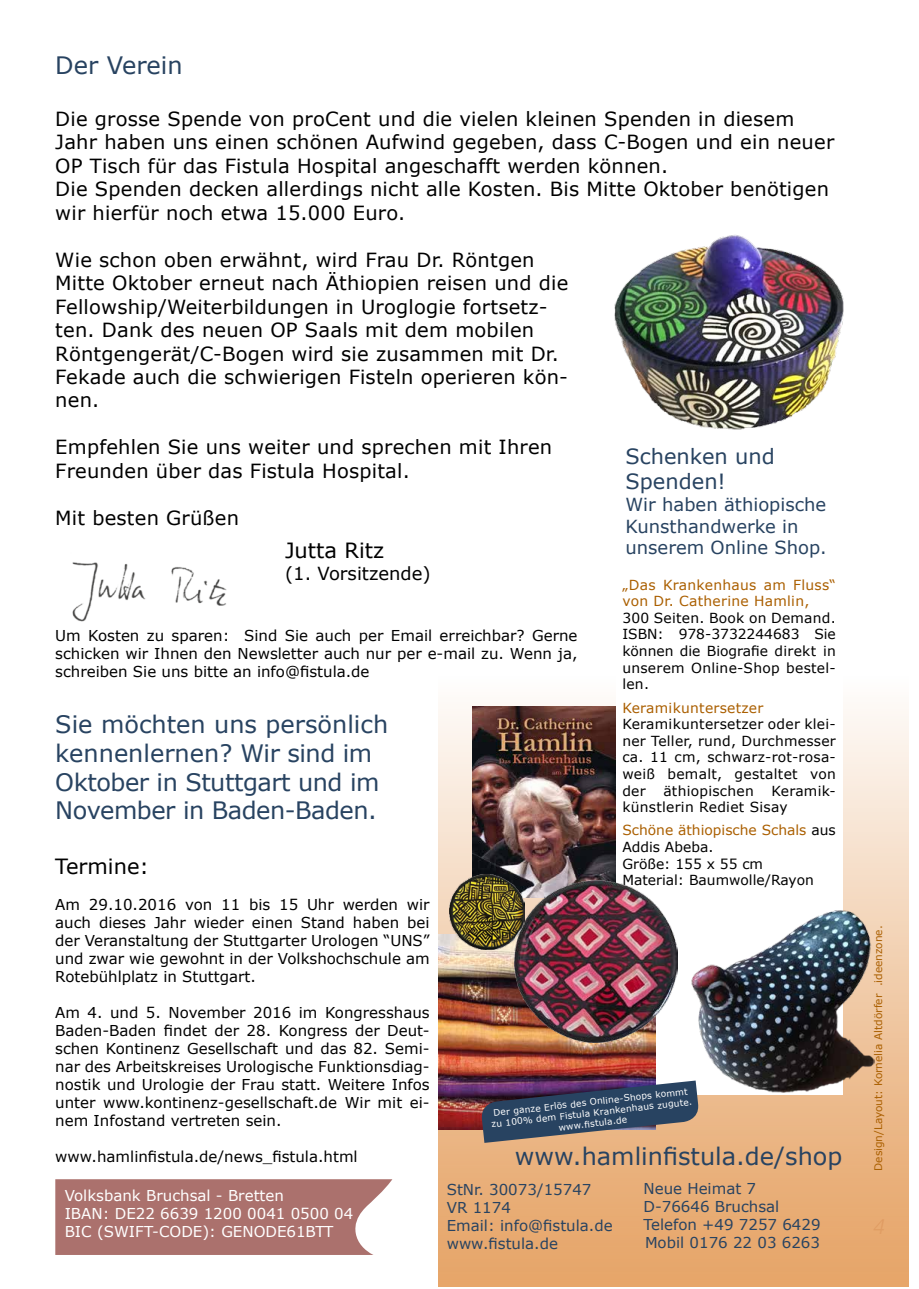
<style>
.page{position:relative;width:919px;height:1289px;background:#fff}
.page>*{position:absolute;margin:0;border:0;box-sizing:border-box;transform-origin:0 0}
.t1{font:24px/28.8px "Verdana";letter-spacing:-.02em;color:#284361}
.t2{font:24px "Verdana";color:#284361}
.t3{font:21px/25.2px "Verdana";color:#284361}
.t4{font:21px "Verdana";color:#000}
.t5{font:19.5px/23.4px "Verdana";letter-spacing:.01em;color:#000}
.t6{font:18px/21.6px "Verdana";color:#284361}
.t7{font:18px "Verdana";color:#000}
.t8{font:15px/18px "Verdana";color:#000;text-align:justify}
.t9{font:15px/18px "Verdana";color:#284361}
.t10{font:15px/18px "Verdana";color:#fff}
.t11{font:13.8px/16.6px "Verdana";letter-spacing:.02em;color:#000;text-align:justify}
.t12{font:13.8px/16.6px "Verdana";color:#000}
.t13{font:13.8px/16.6px "Verdana";letter-spacing:.02em;color:#aa5f00}
.t14{font:10.5px "Verdana";color:#aa5f00}
.t15{font:9px/10.8px "Verdana";color:#fff;text-align:center}
.s1{color:#aa5f00}
</style>
<div class="page">
<div style="left:438px;top:676px;width:470px;height:610px;background:linear-gradient(to bottom,#fefcfb,#e5a061)"></div>
<img style="left:72px;top:562px;width:155px;height:60px">
<img style="left:472px;top:706px;width:143px;height:174px">
<div style="left:615px;top:579px;width:227px;height:515px;background:#fff"></div>
<img style="left:691px;top:909px;width:183px;height:183px">
<svg style="left:55px;top:1179px;width:337px;height:75px;background:#b17b78"></svg>
<img style="left:614px;top:235px;width:230px;height:195px">
<img style="left:438px;top:934px;width:217px;height:195px">
<img style="left:514px;top:880px;width:163px;height:162px">
<svg style="left:480px;top:1080px;width:219px;height:62px;background:#535368"></svg>
<img style="left:450px;top:874px;width:75px;height:75px">
<h1 class="t2" style="left:55px;top:50px;width:129px">Der Verein</h1>
<p class="t5" style="left:55px;top:107px;width:780px">Die grosse Spende von proCent und die vielen kleinen Spenden in diesem Jahr haben uns einen schönen Aufwind gegeben, dass C-Bogen und ein neuer OP Tisch für das Fistula Hospital angeschafft werden können.<br>Die Spenden decken allerdings nicht alle Kosten. Bis Mitte Oktober benötigen wir hierfür noch etwa 15.000 Euro.</p>
<p class="t5" style="left:55px;top:248px;width:514px">Wie schon oben erwähnt, wird Frau Dr. Röntgen Mitte Oktober erneut nach Äthiopien reisen und die Fellowship/Weiterbildungen in Uroglogie fortsetz&shy;ten. Dank des neuen OP Saals mit dem mobilen Röntgengerät/C-Bogen wird sie zusammen mit Dr.<br>Fekade auch die schwierigen Fisteln operieren kön&shy;nen.</p>
<h3 class="t5" style="left:55px;top:436px;width:498px">Empfehlen Sie uns weiter und sprechen mit Ihren<br>Freunden über das Fistula Hospital.</h3>
<h3 class="t5" style="left:55px;top:506px;width:185px">Mit besten Grüßen</h3>
<h2 class="t4" style="left:285px;top:537px;width:101px">Jutta Ritz</h2>
<p class="t7" style="left:285px;top:562px;width:147px">(1. Vorsitzende)</p>
<h2 class="t3" style="left:625px;top:444px;width:151px">Schenken und<br>Spenden!</h2>
<p class="t6" style="left:625px;top:494px;width:203px">Wir haben äthiopische<br>Kunsthandwerke in unserem Online Shop.</p>
<p class="t13" style="left:622px;top:576px;width:215px">„Das Krankenhaus am Fluss“ von Dr. Catherine Hamlin,</p>
<p class="t11" style="left:622px;top:609px;width:215px">300 Seiten. Book on Demand.<br>ISBN: 978-3732244683 Sie können die Biografie direkt in unserem Online-Shop bestel&shy;len.</p>
<p class="t13" style="left:622px;top:699px;width:143px">Keramikuntersetzer</p>
<p class="t11" style="left:622px;top:716px;width:215px">Keramikuntersetzer oder klei&shy;ner Teller, rund, Durchmesser ca. 11 cm, schwarz-rot-rosa&shy;weiß bemalt, gestaltet von der</p>
<p class="t8" style="left:55px;top:627px;width:523px">Um Kosten zu sparen: Sind Sie auch per Email erreichbar? Gerne schicken wir Ihnen den Newsletter auch nur per e-mail zu. Wenn ja, schreiben Sie uns bitte an info@fistula.de</p>
<h1 class="t1" style="left:55px;top:710px;width:334px">Sie möchten uns persönlich kennenlernen? Wir sind im<br>Oktober in Stuttgart und im<br>November in Baden-Baden.</h1>
<h2 class="t4" style="left:55px;top:852px;width:95px">Termine:</h2>
<p class="t8" style="left:55px;top:895px;width:376px">Am 29.10.2016 von 11 bis 15 Uhr werden wir auch dieses Jahr wieder einen Stand haben bei der Veranstaltung der Stuttgarter Urologen “UNS” und zwar wie gewohnt in der Volkshochschule am Rotebühlplatz in Stuttgart.</p>
<p class="t8" style="left:55px;top:1003px;width:376px">Am 4. und 5. November 2016 im Kongresshaus Baden-Baden findet der 28. Kongress der Deut&shy;schen Kontinenz Gesellschaft und das 82. Semi&shy;nar des Arbeitskreises Urologische Funktionsdiag&shy;nostik und Urologie der Frau statt. Weitere Infos unter www.kontinenz-gesellschaft.de Wir mit ei&shy;nem Infostand vertreten sein.</p>
<p class="t8" style="left:55px;top:1147px;width:304px">www.hamlinfistula.de/news_fistula.html</p>
<p class="t10" style="left:65px;top:1186px;width:290px">Volksbank Bruchsal - Bretten<br>IBAN: DE22 6639 1200 0041 0500 04<br>BIC (SWIFT-CODE): GENODE61BTT</p>
<p class="t9" style="left:446px;top:1180px;width:167px">StNr. 30073/15747<br>VR 1174<br>Email: info@fistula.de www.fistula.de</p>
<p class="t9" style="left:643px;top:1179px;width:179px">Neue Heimat 7<br>D-76646 Bruchsal<br>Telefon +49 7257 6429<br>Mobil 0176 22 03 6263</p>
<p class="t11" style="left:622px;top:782px;width:215px;text-indent:149px">Keramik&shy;künstlerin Rediet Sisay</p>
<p class="t12" style="left:622px;top:822px;width:215px"><span class="s1">Schöne äthiopische Schals</span> aus<br>Addis Abeba.<br>Größe: 155 x 55 cm<br>Material: Baumwolle/Rayon</p>
<p class="t11" style="left:663px;top:782px;width:92px">äthiopischen</p>
<p class="t15" style="left:489px;top:1107px;width:203px;rotate:-6deg">Der ganze Erlös des Online-Shops kommt zu 100% dem Fistula Krankenhaus zugute. www.fi stula.de</p>
<h1 class="t2" style="left:514px;top:1140px;width:329px">www.hamlinfistula.de/shop</h1>
<p class="t14" style="left:871px;top:1170px;width:247px;rotate:-90deg">Design/Layout: Kornelia Altdörfer .ideenzone.</p>
</div>
